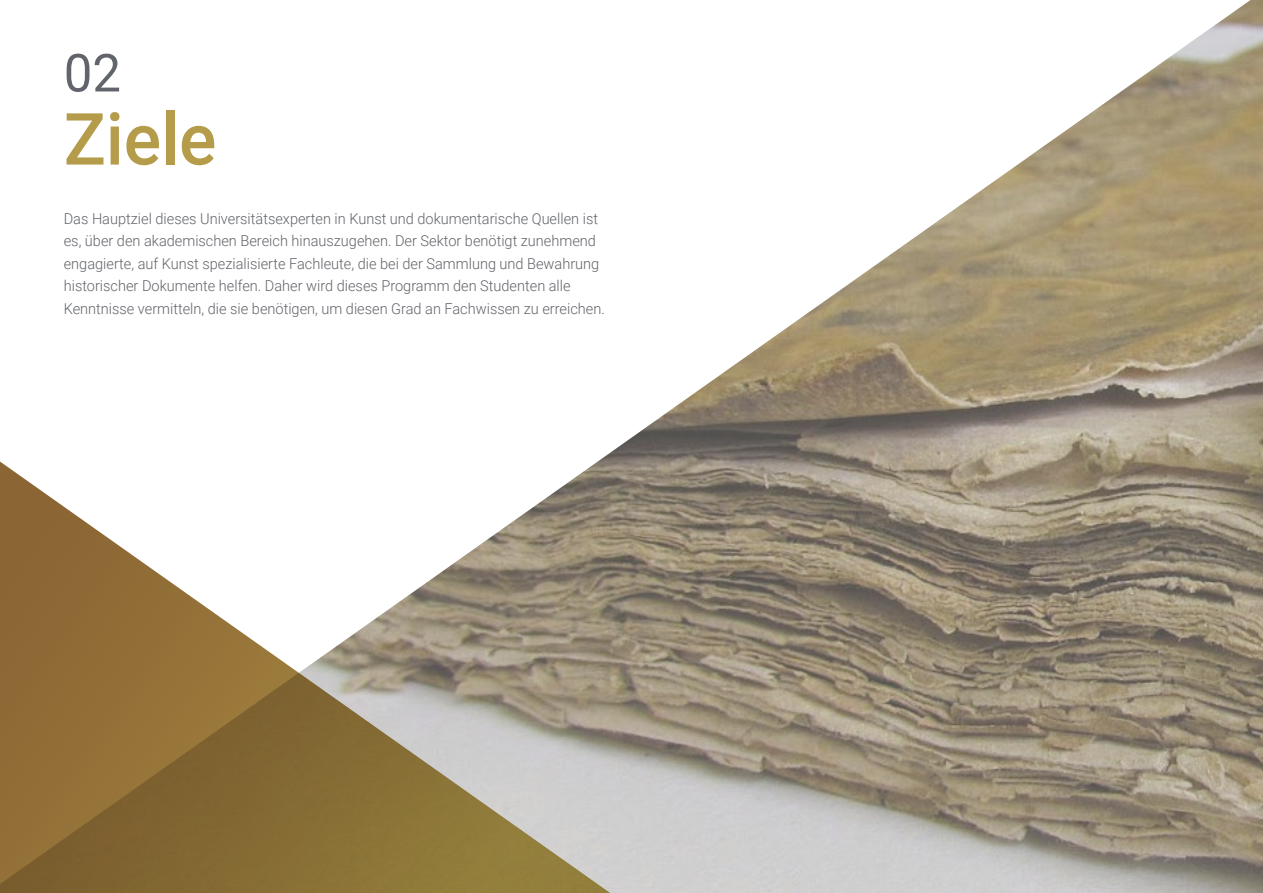
<style>
.page{position:relative;width:1263px;height:893px;background:#fff}
.page>*{position:absolute;margin:0;border:0;box-sizing:border-box;transform-origin:0 0}
.t1{font:500 72px "Roboto";color:#b49c4b}
.t2{font:52.5px "Roboto";color:#61646a}
.t3{font:300 15px/22.5px "Roboto";color:#61646a}
</style>
<div class="page">
<img style="left:620px;top:0;width:643px;height:893px">
<svg style="left:0;top:446px;width:640px;height:447px"></svg>
<h2 class="t2" style="left:64px;top:36px;width:59px">02</h2>
<h1 class="t1" style="left:64px;top:89px;width:154px">Ziele</h1>
<p class="t3" style="left:64px;top:207px;width:542px">Das Hauptziel dieses Universitätsexperten in Kunst und dokumentarische Quellen ist es, über den akademischen Bereich hinauszugehen. Der Sektor benötigt zunehmend engagierte, auf Kunst spezialisierte Fachleute, die bei der Sammlung und Bewahrung historischer Dokumente helfen. Daher wird dieses Programm den Studenten alle Kenntnisse vermitteln, die sie benötigen, um diesen Grad an Fachwissen zu erreichen.</p>
</div>
